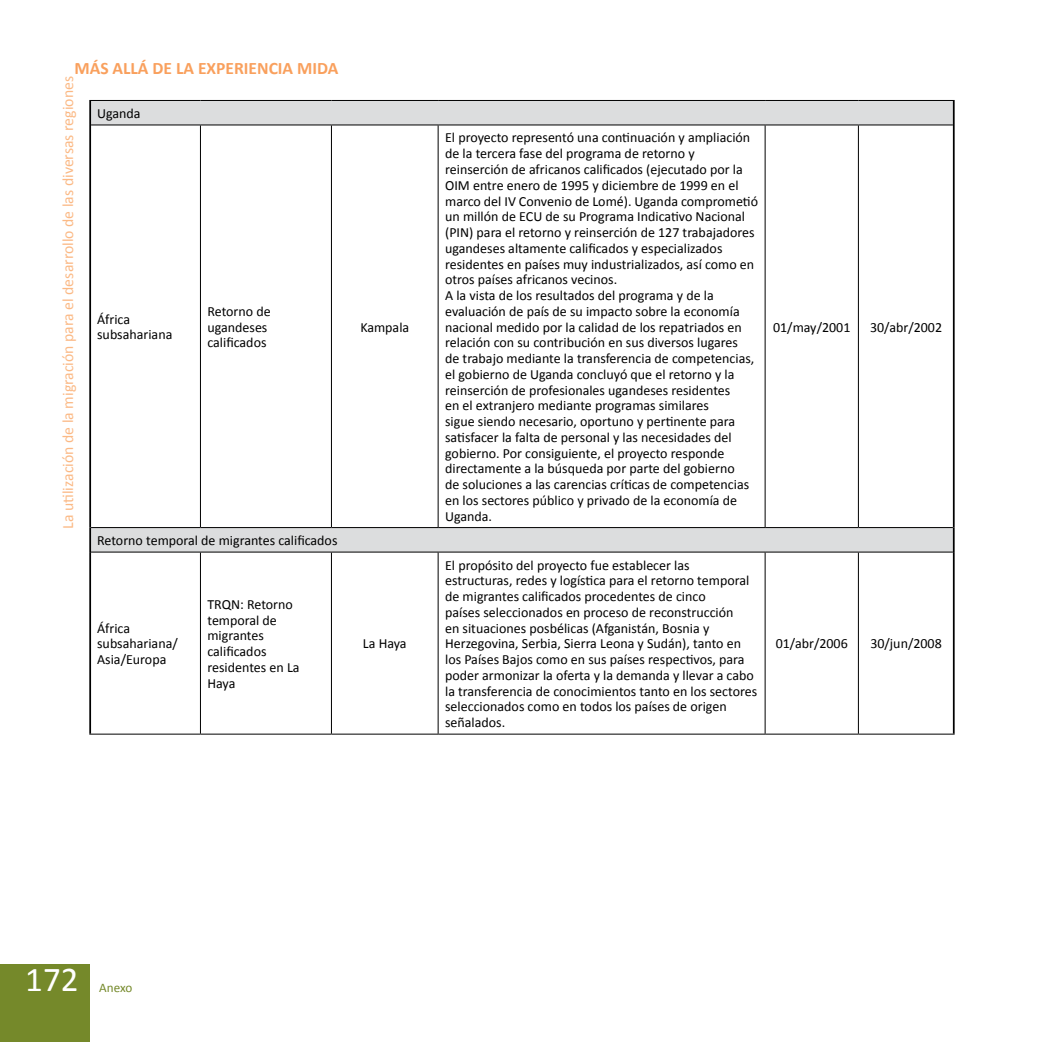
<style>
.page{position:relative;width:1042px;height:1042px;background:#fff}
.page>*{position:absolute;margin:0;border:0;box-sizing:border-box;transform-origin:0 0}
.t1{font:35px "Calibri";color:#fff}
.t2{font:700 17.5px "Calibri";color:#f9a05d}
.t3{font:15.75px "Calibri";color:#fbb985}
.t4{font:14px/15.8px "Calibri";color:#000}
.t5{font:13.12px "Calibri";letter-spacing:-.01em;color:#75892a}
</style>
<div class="page">
<div style="left:0;top:964px;width:89px;height:78px;background:#75892a"></div>
<svg style="left:91px;top:101px;width:862px;height:451px"></svg>
<hr style="left:89px;top:101px;width:2px;height:24px;background:#000">
<svg style="left:953px;top:101px;width:1px;height:24px"></svg>
<hr style="left:89px;top:125px;width:2px;height:402px;background:#000">
<hr style="left:953px;top:125px;width:1px;height:402px;background:#000">
<hr style="left:89px;top:527px;width:2px;height:25px;background:#000">
<svg style="left:953px;top:527px;width:1px;height:25px"></svg>
<hr style="left:89px;top:552px;width:2px;height:182px;background:#000">
<hr style="left:953px;top:552px;width:1px;height:182px;background:#000">
<hr style="left:89px;top:100px;width:111px;height:1px;background:#000">
<hr style="left:200px;top:100px;width:131px;height:1px;background:#000">
<hr style="left:331px;top:100px;width:107px;height:1px;background:#000">
<hr style="left:438px;top:100px;width:327px;height:1px;background:#000">
<hr style="left:765px;top:100px;width:93px;height:1px;background:#000">
<hr style="left:858px;top:100px;width:96px;height:1px;background:#000">
<hr style="left:91px;top:125px;width:109px;height:1px;background:#000">
<hr style="left:200px;top:125px;width:131px;height:1px;background:#000">
<hr style="left:200px;top:125px;width:1px;height:402px;background:#000">
<hr style="left:331px;top:125px;width:107px;height:1px;background:#000">
<hr style="left:331px;top:125px;width:1px;height:402px;background:#000">
<hr style="left:438px;top:125px;width:327px;height:1px;background:#000">
<hr style="left:438px;top:125px;width:1px;height:402px;background:#000">
<hr style="left:765px;top:125px;width:93px;height:1px;background:#000">
<hr style="left:764px;top:125px;width:1px;height:402px;background:#000">
<hr style="left:858px;top:125px;width:95px;height:1px;background:#000">
<hr style="left:858px;top:125px;width:1px;height:402px;background:#000">
<hr style="left:91px;top:527px;width:109px;height:1px;background:#000">
<hr style="left:200px;top:527px;width:131px;height:1px;background:#000">
<hr style="left:331px;top:527px;width:107px;height:1px;background:#000">
<hr style="left:438px;top:527px;width:327px;height:1px;background:#000">
<hr style="left:765px;top:527px;width:93px;height:1px;background:#000">
<hr style="left:858px;top:527px;width:95px;height:1px;background:#000">
<hr style="left:91px;top:552px;width:109px;height:1px;background:#000">
<hr style="left:200px;top:552px;width:131px;height:1px;background:#000">
<hr style="left:200px;top:552px;width:1px;height:182px;background:#000">
<hr style="left:331px;top:552px;width:107px;height:1px;background:#000">
<hr style="left:331px;top:552px;width:1px;height:182px;background:#000">
<hr style="left:438px;top:552px;width:327px;height:1px;background:#000">
<hr style="left:438px;top:552px;width:1px;height:182px;background:#000">
<hr style="left:765px;top:552px;width:93px;height:1px;background:#000">
<hr style="left:764px;top:552px;width:1px;height:182px;background:#000">
<hr style="left:858px;top:552px;width:95px;height:1px;background:#000">
<hr style="left:858px;top:552px;width:1px;height:182px;background:#000">
<hr style="left:89px;top:734px;width:111px;height:1px;background:#000">
<hr style="left:200px;top:734px;width:131px;height:1px;background:#000">
<hr style="left:331px;top:734px;width:107px;height:1px;background:#000">
<hr style="left:438px;top:734px;width:327px;height:1px;background:#000">
<hr style="left:765px;top:734px;width:93px;height:1px;background:#000">
<hr style="left:858px;top:734px;width:96px;height:1px;background:#000">
<p class="t2" style="left:74px;top:57px;width:265px">MÁS ALLÁ DE LA EXPERIENCIA MIDA</p>
<p class="t3" style="left:58px;top:529px;width:454px;rotate:-90deg">La utilización de la migración para el desarrollo de las diversas regiones</p>
<p class="t4" style="left:97px;top:105px;width:45px">Uganda</p>
<p class="t4" style="left:97px;top:310px;width:77px">África subsahariana</p>
<p class="t4" style="left:207px;top:303px;width:65px">Retorno de ugandeses calificados</p>
<p class="t4" style="left:97px;top:532px;width:242px">Retorno temporal de migrantes calificados</p>
<p class="t4" style="left:97px;top:619px;width:82px">África subsahariana/<br>Asia/Europa</p>
<p class="t4" style="left:207px;top:596px;width:94px">TRQN: Retorno temporal de migrantes calificados residentes en La<br>Haya</p>
<p class="t4" style="left:360px;top:318px;width:50px">Kampala</p>
<p class="t4" style="left:363px;top:635px;width:45px">La Haya</p>
<p class="t4" style="left:445px;top:129px;width:314px">El proyecto representó una continuación y ampliación de la tercera fase del programa de retorno y reinserción de africanos calificados (ejecutado por la OIM entre enero de 1995 y diciembre de 1999 en el marco del IV Convenio de Lomé). Uganda comprometió un millón de ECU de su Programa Indicativo Nacional (PIN) para el retorno y reinserción de 127 trabajadores ugandeses altamente calificados y especializados residentes en países muy industrializados, así como en otros países africanos vecinos.<br>A la vista de los resultados del programa y de la evaluación de país de su impacto sobre la economía nacional medido por la calidad de los repatriados en relación con su contribución en sus diversos lugares<br>de trabajo mediante la transferencia de competencias, el gobierno de Uganda concluyó que el retorno y la reinserción de profesionales ugandeses residentes<br>en el extranjero mediante programas similares<br>sigue siendo necesario, oportuno y pertinente para satisfacer la falta de personal y las necesidades del gobierno. Por consiguiente, el proyecto responde directamente a la búsqueda por parte del gobierno<br>de soluciones a las carencias críticas de competencias en los sectores público y privado de la economía de Uganda.</p>
<p class="t4" style="left:445px;top:556px;width:314px">El propósito del proyecto fue establecer las estructuras, redes y logística para el retorno temporal de migrantes calificados procedentes de cinco<br>países seleccionados en proceso de reconstrucción<br>en situaciones posbélicas (Afganistán, Bosnia y Herzegovina, Serbia, Sierra Leona y Sudán), tanto en los Países Bajos como en sus países respectivos, para poder armonizar la oferta y la demanda y llevar a cabo la transferencia de conocimientos tanto en los sectores seleccionados como en todos los países de origen señalados.</p>
<p class="t4" style="left:773px;top:318px;width:79px">01/may/2001</p>
<p class="t4" style="left:870px;top:318px;width:74px">30/abr/2002</p>
<p class="t4" style="left:776px;top:635px;width:74px">01/abr/2006</p>
<p class="t4" style="left:870px;top:635px;width:73px">30/jun/2008</p>
<h1 class="t1" style="left:25px;top:957px;width:55px">172</h1>
<p class="t5" style="left:99px;top:980px;width:35px">Anexo</p>
</div>
